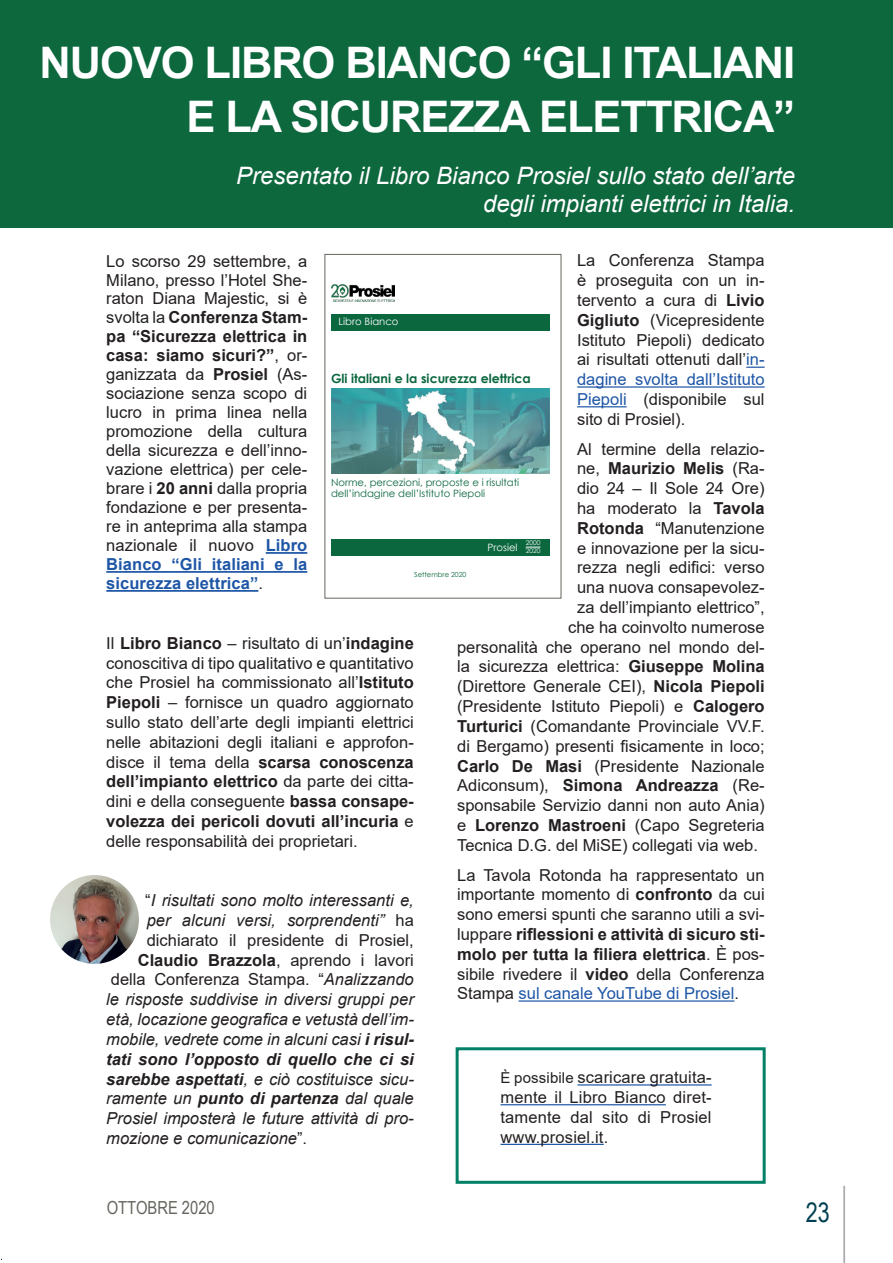
<style>
.page{position:relative;width:893px;height:1263px;background:#fff}
.page>*{position:absolute;margin:0;border:0;box-sizing:border-box;transform-origin:0 0}
.t1{font:700 43.5px/54px "Arial";letter-spacing:-.025em;color:#fff;text-align:right}
.t2{font:27px "Arial Narrow";color:#003f52}
.t3{font:italic 24px/28.8px "Arial";color:#fff;text-align:right}
.t4{font:18px "Arial Narrow";color:#63675d}
.t5{font:16.5px/19.8px "Arial";color:#231f20;text-align:justify}
.t6{font:italic 16.5px "Arial";color:#231f20}
.t7{font:700 16.5px "Arial";color:#231f20}
.t8{font:italic 700 16.5px "Arial";color:#231f20}
.t9{font:700 12.6px "Century Gothic";color:#0b673e}
.t10{font:10.05px/10.9px "Century Gothic";color:#0b673e}
.t11{font:10.05px "Century Gothic";color:#fff}
.t12{font:6.9px "Century Gothic";color:#0b673e}
.t13{font:6.6px "Century Gothic";color:#fff}
.s1{font-weight:700}
.s2{font-weight:700;color:#1e56a6}
.s3{color:#1e56a6}
.s4{font-weight:400}
.s5{font-style:normal}
.s6{font-style:italic}
.s7{font-size:15px}
</style>
<div class="page">
<div style="left:0;top:0;width:893px;height:227px;background:#0d683e"></div>
<div style="left:456px;top:1047px;width:310px;height:137px;border:3px solid #008066"></div>
<hr style="left:266px;top:552px;width:41px;height:2px;background:#1e56a6">
<hr style="left:106px;top:571px;width:201px;height:2px;background:#1e56a6">
<hr style="left:106px;top:590px;width:152px;height:2px;background:#1e56a6">
<hr style="left:843px;top:1186px;width:2px;height:77px;background:#abacb0">
<svg style="left:746px;top:367px;width:19px;height:1px"></svg>
<hr style="left:577px;top:386px;width:188px;height:2px;background:#1e56a6">
<hr style="left:577px;top:406px;width:50px;height:1px;background:#1e56a6">
<hr style="left:519px;top:1000px;width:215px;height:2px;background:#1e56a6">
<img style="left:331px;top:285px;width:63px;height:16px">
<img style="left:331px;top:389px;width:219px;height:84px">
<div style="left:331px;top:539px;width:219px;height:16px;background:#0b673e"></div>
<svg style="left:526px;top:547px;width:14px;height:1px"></svg>
<div style="left:331px;top:314px;width:219px;height:16px;background:#0b673e"></div>
<img style="left:50px;top:875px;width:89px;height:89px;border-radius:44px">
<hr style="left:577px;top:1084px;width:135px;height:1px;background:#1e56a6">
<hr style="left:500px;top:1104px;width:166px;height:1px;background:#1e56a6">
<hr style="left:500px;top:1144px;width:104px;height:1px;background:#1e56a6">
<h1 class="t1" style="left:39px;top:36px;width:757px">NUOVO LIBRO BIANCO “GLI ITALIANI<br>E LA SICUREZZA ELETTRICA”</h1>
<h3 class="t3" style="left:236px;top:161px;width:560px">Presentato il Libro Bianco Prosiel sullo stato dell’arte degli impianti elettrici in Italia.</h3>
<p class="t5" style="left:106px;top:251px;width:203px;line-height:18.9px">Lo scorso 29 settembre, a Milano, presso l’Hotel She&shy;raton Diana Majestic, si è svolta la <span class="s1">Conferenza Stam&shy;pa “Sicurezza elettrica in casa: siamo sicuri?”</span>, or&shy;ganizzata da <span class="s1">Prosiel</span> (As&shy;sociazione senza scopo di lucro in prima linea nella promozione della cultura della sicurezza e dell’inno&shy;vazione elettrica) per cele&shy;brare i <span class="s1">20 anni</span> dalla propria fondazione e per presenta&shy;re in anteprima alla stampa nazionale il nuovo <span class="s2">Libro Bianco “Gli italiani e la sicurezza elettrica”</span>.</p>
<p class="t5" style="left:577px;top:251px;width:189px">La Conferenza Stampa è proseguita con un in&shy;tervento a cura di <span class="s1">Livio Gigliuto</span> (Vicepresidente Istituto Piepoli) dedicato ai risultati ottenuti dall’<span class="s3">in&shy;dagine svolta dall’Istituto Piepoli</span> (disponibile sul sito di Prosiel).</p>
<p class="t5" style="left:577px;top:439px;width:189px">Al termine della relazio-</p>
<p class="t7" style="left:577px;top:457px;width:189px"><span class="s4">ne,</span> Maurizio Melis <span class="s4">(Ra-</span></p>
<p class="t5" style="left:577px;top:478px;width:189px">dio 24 – Il Sole 24 Ore)</p>
<p class="t5" style="left:577px;top:498px;width:189px">ha moderato la <span class="s1">Tavola</span></p>
<p class="t5" style="left:577px;top:518px;width:189px"><span class="s1">Rotonda</span> “Manutenzione</p>
<p class="t5" style="left:577px;top:538px;width:189px">e innovazione per la sicu-</p>
<p class="t5" style="left:577px;top:558px;width:189px">rezza negli edifici: verso</p>
<p class="t5" style="left:577px;top:577px;width:189px">una nuova consapevolez-</p>
<p class="t5" style="left:577px;top:597px;width:189px">za dell’impianto elettrico”,</p>
<p class="t5" style="left:568px;top:617px;width:198px">che ha coinvolto numerose</p>
<p class="t5" style="left:457px;top:637px;width:309px">personalità che operano nel mondo del-</p>
<p class="t5" style="left:457px;top:657px;width:309px">la sicurezza elettrica: <span class="s1">Giuseppe Molina</span></p>
<p class="t5" style="left:457px;top:676px;width:309px">(Direttore Generale CEI), <span class="s1">Nicola Piepoli</span></p>
<p class="t5" style="left:457px;top:696px;width:309px">(Presidente Istituto Piepoli) e <span class="s1">Calogero</span></p>
<p class="t5" style="left:457px;top:716px;width:309px"><span class="s1">Turturici</span> (Comandante Provinciale VV.F.</p>
<p class="t5" style="left:457px;top:736px;width:309px">di Bergamo) presenti fisicamente in loco;</p>
<p class="t5" style="left:457px;top:756px;width:309px"><span class="s1">Carlo De Masi</span> (Presidente Nazionale</p>
<p class="t5" style="left:457px;top:775px;width:309px">Adiconsum), <span class="s1">Simona Andreazza</span> (Re-</p>
<p class="t5" style="left:457px;top:795px;width:309px">sponsabile Servizio danni non auto Ania)</p>
<p class="t5" style="left:457px;top:815px;width:309px">e <span class="s1">Lorenzo Mastroeni</span> (Capo Segreteria</p>
<p class="t5" style="left:457px;top:835px;width:302px">Tecnica D.G. del MiSE) collegati via web.</p>
<p class="t5" style="left:457px;top:865px;width:309px">La Tavola Rotonda ha rappresentato un importante momento di <span class="s1">confronto</span> da cui sono emersi spunti che saranno utili a svi&shy;luppare <span class="s1">riflessioni e attività di sicuro sti&shy;molo per tutta la filiera elettrica</span>. È pos&shy;sibile rivedere il <span class="s1">video</span> della Conferenza Stampa <span class="s3">sul canale YouTube di Prosiel</span>.</p>
<p class="t11" style="left:339px;top:314px;width:61px">Libro Bianco</p>
<p class="t9" style="left:331px;top:369px;width:201px">Gli italiani e la sicurezza elettrica</p>
<p class="t10" style="left:331px;top:477px;width:190px">Norme, percezioni, proposte e i risultati dell’indagine dell’Istituto Piepoli</p>
<p class="t13" style="left:526px;top:538px;width:16px">2000</p>
<p class="t11" style="left:488px;top:540px;width:54px">Prosiel <sub>2020</sub></p>
<p class="t12" style="left:414px;top:570px;width:54px">Settembre 2020</p>
<p class="t5" style="left:106px;top:633px;width:309px">Il <span class="s1">Libro Bianco</span> – risultato di un’<span class="s1">indagine </span>conoscitiva di tipo qualitativo e quantitativo che Prosiel ha commissionato all’<span class="s1">Istituto Piepoli</span> – fornisce un quadro aggiornato sullo stato dell’arte degli impianti elettrici nelle abitazioni degli italiani e approfon&shy;disce il tema della <span class="s1">scarsa conoscenza dell’impianto elettrico</span> da parte dei citta&shy;dini e della conseguente <span class="s1">bassa consape&shy;volezza dei pericoli dovuti all’incuria</span> e delle responsabilità dei proprietari.</p>
<p class="t6" style="left:145px;top:890px;width:270px"><span class="s5">“</span>I risultati sono molto interessanti e,</p>
<p class="t6" style="left:147px;top:909px;width:269px">per alcuni versi, sorprendenti” <span class="s5">ha</span></p>
<p class="t5" style="left:147px;top:930px;width:268px">dichiarato il presidente di Prosiel,</p>
<p class="t7" style="left:138px;top:948px;width:277px">Claudio Brazzola<span class="s4">, aprendo i lavori</span></p>
<p class="t5" style="left:111px;top:970px;width:304px">della Conferenza Stampa. “<span class="s6">Analizzando</span></p>
<p class="t6" style="left:106px;top:989px;width:309px">le risposte suddivise in diversi gruppi per</p>
<p class="t6" style="left:106px;top:1008px;width:309px">età, locazione geografica e vetustà dell’im-</p>
<p class="t6" style="left:106px;top:1028px;width:309px">mobile, vedrete come in alcuni casi <span class="s1">i risul-</span></p>
<p class="t8" style="left:106px;top:1048px;width:309px">tati sono l’opposto di quello che ci si</p>
<p class="t6" style="left:106px;top:1068px;width:309px"><span class="s1">sarebbe aspettati</span>, e ciò costituisce sicu-</p>
<p class="t6" style="left:106px;top:1088px;width:309px">ramente un <span class="s1">punto di partenza</span> dal quale</p>
<p class="t6" style="left:106px;top:1107px;width:309px">Prosiel imposterà le future attività di pro-</p>
<p class="t6" style="left:106px;top:1127px;width:202px">mozione e comunicazione<span class="s5">”.</span></p>
<p class="t5" style="left:500px;top:1067px;width:213px"><span class="s7">È possibile</span> scaricare gratuita&shy;mente il Libro Bianco diret&shy;tamente dal sito di Prosiel www.prosiel.it.</p>
<p class="t4" style="left:107px;top:1195px;width:110px">OTTOBRE 2020</p>
<h2 class="t2" style="left:806px;top:1193px;width:25px">23</h2>
</div>
